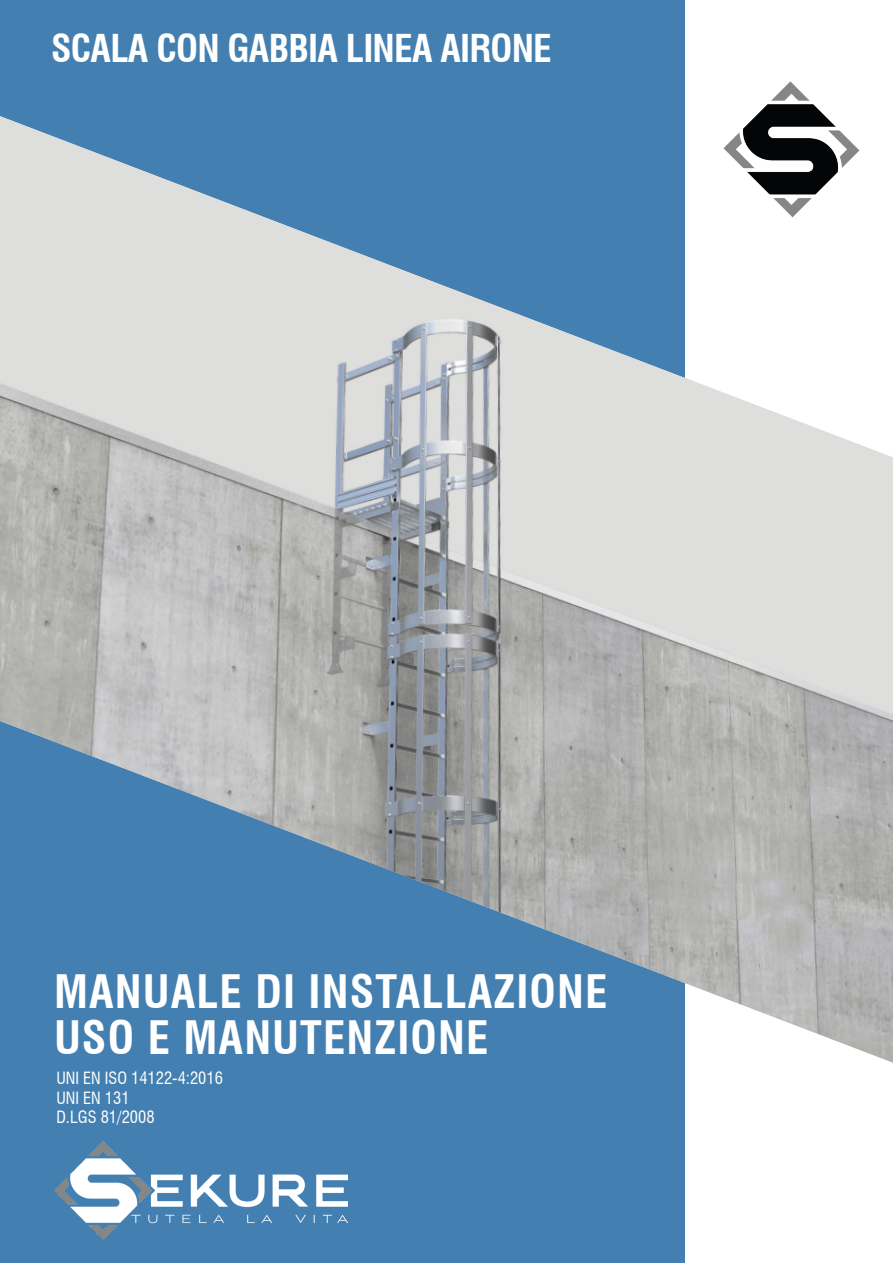
<style>
.page{position:relative;width:893px;height:1263px;background:#fff}
.page>*{position:absolute;margin:0;border:0;box-sizing:border-box;transform-origin:0 0}
.t1{font:700 condensed 45px "Swiss 721 BT";letter-spacing:.025em;color:#fff}
.t2{font:700 condensed 37.5px "Swiss 721 BT";letter-spacing:-.02em;color:#fff}
.t3{font:condensed 16.5px "Swiss 721 BT";color:#fff}
</style>
<div class="page">
<div style="left:0;top:0;width:685px;height:1263px;background:#437fb0"></div>
<img style="left:756px;top:81px;width:69px;height:35px">
<img style="left:54px;top:1142px;width:293px;height:97px">
<img style="left:0;top:116px;width:893px;height:947px">
<p class="t2" style="left:51px;top:26px;width:502px">SCALA CON GABBIA LINEA AIRONE</p>
<p class="t1" style="left:54px;top:964px;width:555px">MANUALE DI INSTALLAZIONE</p>
<p class="t1" style="left:54px;top:1011px;width:436px">USO E MANUTENZIONE</p>
<p class="t3" style="left:56px;top:1068px;width:168px">UNI EN ISO 14122-4:2016</p>
<p class="t3" style="left:56px;top:1088px;width:75px">UNI EN 131</p>
<p class="t3" style="left:56px;top:1107px;width:100px">D.LGS 81/2008</p>
</div>
